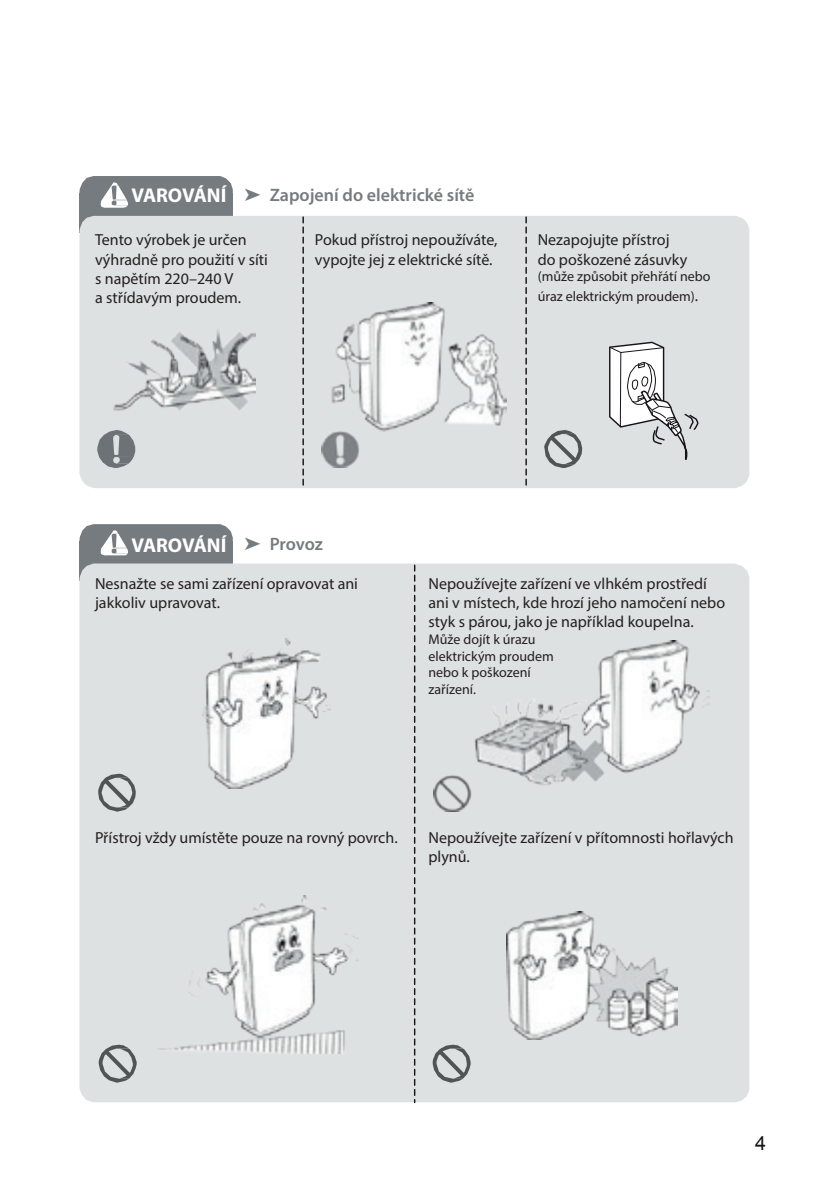
<style>
.page{position:relative;width:840px;height:1191px;background:#fff}
.page>*{position:absolute;margin:0;border:0;box-sizing:border-box;transform-origin:0 0}
.t1{font:700 20px "Myriad Pro";letter-spacing:-.005em;color:#fff}
.t2{font:19.6px "Arial";color:#171419}
.t3{font:600 18px "Myriad Pro";color:#767b7f}
.t4{font:16px/19.2px "Myriad Pro";color:#231f20}
.t5{font:14px/16.8px "Myriad Pro";color:#231f20}
.s1{font-size:16px}
</style>
<div class="page">
<svg style="left:79px;top:524px;width:154px;height:39px"></svg>
<div style="left:79px;top:563px;width:670px;height:539px;background:#dee1e1"></div>
<svg style="left:413px;top:565px;width:2px;height:537px"></svg>
<svg style="left:98px;top:774px;width:38px;height:37px"></svg>
<img style="left:433px;top:640px;width:276px;height:171px">
<svg style="left:432px;top:1044px;width:38px;height:38px"></svg>
<svg style="left:99px;top:1044px;width:38px;height:38px"></svg>
<img style="left:158px;top:895px;width:200px;height:158px">
<img style="left:203px;top:638px;width:127px;height:150px">
<img style="left:506px;top:911px;width:171px;height:128px">
<svg style="left:79px;top:176px;width:154px;height:40px"></svg>
<div style="left:79px;top:216px;width:670px;height:272px;background:#dee1e1"></div>
<svg style="left:302px;top:217px;width:2px;height:271px"></svg>
<svg style="left:525px;top:217px;width:1px;height:271px"></svg>
<svg style="left:97px;top:430px;width:38px;height:38px"></svg>
<img style="left:321px;top:302px;width:185px;height:166px">
<svg style="left:544px;top:430px;width:37px;height:38px"></svg>
<img style="left:113px;top:324px;width:143px;height:88px">
<svg style="left:608px;top:340px;width:90px;height:120px"></svg>
<p class="t1" style="left:131px;top:182px;width:97px">VAROVÁNÍ</p>
<p class="t3" style="left:244px;top:183px;width:231px">➤ Zapojení do elektrické sítě</p>
<p class="t4" style="left:95px;top:230px;width:174px">Tento výrobek je určen výhradně pro použití v síti s napětím 220–240 V<br>a střídavým proudem.</p>
<p class="t4" style="left:315px;top:230px;width:184px">Pokud přístroj nepoužíváte, vypojte jej z elektrické sítě.</p>
<p class="t4" style="left:537px;top:230px;width:151px">Nezapojujte přístroj do poškozené zásuvky</p>
<p class="t5" style="left:537px;top:267px;width:174px;line-height:19.2px">(může způsobit přehřátí nebo úraz elektrickým proudem)<span class="s1">.</span></p>
<p class="t1" style="left:131px;top:532px;width:97px">VAROVÁNÍ</p>
<p class="t3" style="left:244px;top:533px;width:80px">➤ Provoz</p>
<p class="t4" style="left:95px;top:573px;width:264px">Nesnažte se sami zařízení opravovat ani jakkoliv upravovat.</p>
<p class="t4" style="left:428px;top:573px;width:298px">Nepoužívejte zařízení ve vlhkém prostředí ani v místech, kde hrozí jeho namočení nebo styk s párou, jako je například koupelna.</p>
<p class="t5" style="left:428px;top:630px;width:127px">Může dojít k úrazu elektrickým proudem nebo k poškození zařízení.</p>
<p class="t4" style="left:95px;top:828px;width:304px">Přístroj vždy umístěte pouze na rovný povrch.</p>
<p class="t4" style="left:428px;top:828px;width:306px">Nepoužívejte zařízení v přítomnosti hořlavých plynů.</p>
<p class="t2" style="left:754px;top:1130px;width:12px">4</p>
</div>
